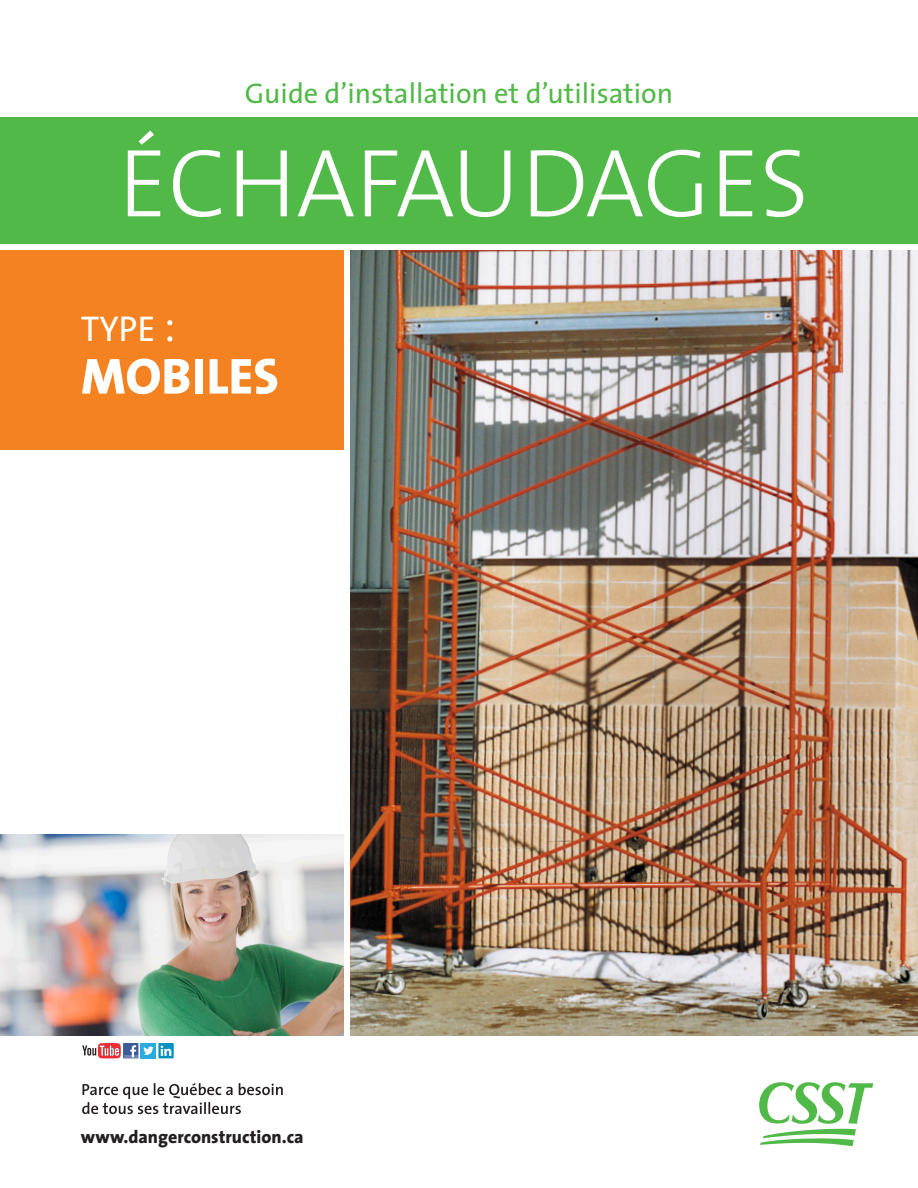
<style>
.page{position:relative;width:918px;height:1188px;background:#fff}
.page>*{position:absolute;margin:0;border:0;box-sizing:border-box;transform-origin:0 0}
.t1{font:97.5px "The Sans Light Caps";color:#fff}
.t2{font:800 51px "The Sans";color:#fff}
.t3{font:36px "The Sans Caps";color:#fff}
.t4{font:28.5px "The Sans";color:#51b948}
.t5{font:800 18px "The Sans";color:#231f20}
.s1{font-family:"The Sans";font-weight:300;font-size:54px}
</style>
<div class="page">
<img style="left:351px;top:250px;width:567px;height:786px">
<div style="left:0;top:117px;width:918px;height:127px;background:#51b948"></div>
<img style="left:0;top:835px;width:343px;height:201px">
<svg style="left:759px;top:1082px;width:114px;height:64px"></svg>
<div style="left:0;top:250px;width:343px;height:199px;background:#f58220"></div>
<svg style="left:82px;top:1083px;width:201px;height:31px"></svg>
<svg style="left:123px;top:1043px;width:15px;height:15px"></svg>
<svg style="left:82px;top:1043px;width:55px;height:15px"></svg>
<div style="left:141px;top:1043px;width:15px;height:15px;background:#2aaae1"></div>
<svg style="left:143px;top:1047px;width:11px;height:8px"></svg>
<svg style="left:158px;top:1043px;width:16px;height:15px"></svg>
<svg style="left:161px;top:1046px;width:10px;height:10px"></svg>
<p class="t4" style="left:245px;top:70px;width:430px">Guide d’installation et d’utilisation</p>
<p class="t1" style="left:118px;top:103px;width:692px">ÉCHAFAUDAGES</p>
<p class="t3" style="left:81px;top:299px;width:97px">TYPE <span class="s1">:</span></p>
<p class="t2" style="left:81px;top:333px;width:199px">MOBILES</p>
<p class="t5" style="left:81px;top:1122px;width:224px">www.dangerconstruction.ca</p>
</div>
